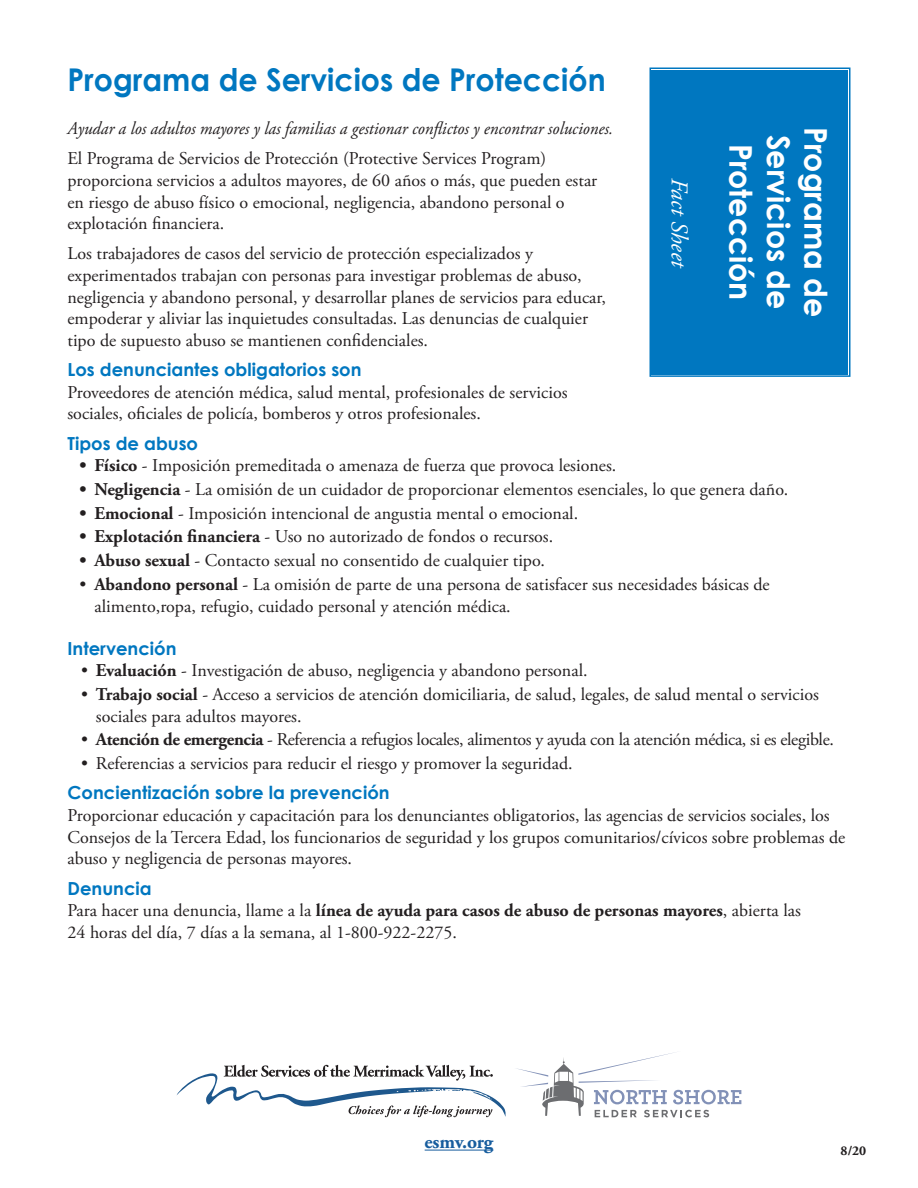
<style>
.page{position:relative;width:918px;height:1188px;background:#fff}
.page>*{position:absolute;margin:0;border:0;box-sizing:border-box;transform-origin:0 0}
.t1{font:700 31.35px "Century Gothic";color:#0077c0;scale:.96 1}
.t2{font:700 31.35px "Century Gothic";color:#fff;scale:.96 1}
.t3{font:italic 24px "Adobe Garamond Pro";color:#fff}
.t4{font:700 19.5px "Adobe Garamond Pro";letter-spacing:-.01em;color:#175d9e}
.t5{font:18px/21.6px "Adobe Garamond Pro";color:#231f20}
.t6{font:18px "Adobe Garamond Pro";letter-spacing:-.02em;color:#231f20}
.t7{font:700 18px "Century Gothic";color:#0077c0}
.t8{font:italic 18px "Adobe Garamond Pro";color:#231f20;scale:.96 1}
.t9{font:700 13.5px "Adobe Garamond Pro";color:#231f20}
.s1{font-weight:700}
</style>
<div class="page">
<div style="left:649px;top:67px;width:202px;height:310px;background:#0077c0"></div>
<div style="left:653px;top:71px;width:194px;height:303px;border:1px solid #0077c0"></div>
<svg style="left:177px;top:1065px;width:329px;height:52px"></svg>
<svg style="left:516px;top:1052px;width:225px;height:65px"></svg>
<hr style="left:425px;top:1150px;width:68px;height:1px;background:#175d9e">
<h1 class="t1" style="left:68px;top:56px;width:562px">Programa de Servicios de Protección</h1>
<p class="t8" style="left:68px;top:118px;width:570px">Ayudar a los adultos mayores y las familias a gestionar conflictos y encontrar soluciones.</p>
<p class="t5" style="left:68px;top:149px;width:531px">El Programa de Servicios de Protección (Protective Services Program) proporciona servicios a adultos mayores, de 60 años o más, que pueden estar en riesgo de abuso físico o emocional, negligencia, abandono personal o explotación financiera.</p>
<p class="t5" style="left:68px;top:244px;width:540px">Los trabajadores de casos del servicio de protección especializados y experimentados trabajan con personas para investigar problemas de abuso, negligencia y abandono personal, y desarrollar planes de servicios para educar, empoderar y aliviar las inquietudes consultadas. Las denuncias de cualquier tipo de supuesto abuso se mantienen confidenciales.</p>
<p class="t7" style="left:68px;top:356px;width:296px">Los denunciantes obligatorios son</p>
<p class="t5" style="left:68px;top:382px;width:502px">Proveedores de atención médica, salud mental, profesionales de servicios sociales, oficiales de policía, bomberos y otros profesionales.</p>
<p class="t7" style="left:68px;top:429px;width:132px">Tipos de abuso</p>
<p class="t5" style="left:80px;top:455px;width:538px"><span class="s1">• Físico</span> - Imposición premeditada o amenaza de fuerza que provoca lesiones.</p>
<p class="t5" style="left:80px;top:479px;width:710px"><span class="s1">• Negligencia</span> - La omisión de un cuidador de proporcionar elementos esenciales, lo que genera daño.</p>
<p class="t5" style="left:80px;top:503px;width:500px"><span class="s1">• Emocional</span> - Imposición intencional de angustia mental o emocional.</p>
<p class="t5" style="left:80px;top:527px;width:475px"><span class="s1">• Explotación financiera</span> - Uso no autorizado de fondos o recursos.</p>
<p class="t5" style="left:80px;top:550px;width:467px"><span class="s1">• Abuso sexual</span> - Contacto sexual no consentido de cualquier tipo.</p>
<p class="t5" style="left:94px;top:574px;width:677px;text-indent:-15px">• <span class="s1">Abandono personal</span> - La omisión de parte de una persona de satisfacer sus necesidades básicas de alimento,ropa, refugio, cuidado personal y atención médica.</p>
<p class="t7" style="left:68px;top:635px;width:111px">Intervención</p>
<p class="t5" style="left:81px;top:661px;width:508px">• <span class="s1">Evaluación</span> - Investigación de abuso, negligencia y abandono personal.</p>
<p class="t5" style="left:96px;top:684px;width:724px;text-indent:-15px">• <span class="s1">Trabajo social</span> - Acceso a servicios de atención domiciliaria, de salud, legales, de salud mental o servicios sociales para adultos mayores.</p>
<p class="t6" style="left:81px;top:729px;width:755px">• <span class="s1">Atención de emergencia</span> - Referencia a refugios locales, alimentos y ayuda con la atención médica, si es elegible.</p>
<p class="t5" style="left:81px;top:753px;width:493px">• Referencias a servicios para reducir el riesgo y promover la seguridad.</p>
<p class="t7" style="left:68px;top:779px;width:324px">Concientización sobre la prevención</p>
<p class="t5" style="left:68px;top:805px;width:779px">Proporcionar educación y capacitación para los denunciantes obligatorios, las agencias de servicios sociales, los<br>Consejos de la Tercera Edad, los funcionarios de seguridad y los grupos comunitarios/cívicos sobre problemas de abuso y negligencia de personas mayores.</p>
<p class="t7" style="left:68px;top:874px;width:86px">Denuncia</p>
<p class="t5" style="left:68px;top:900px;width:735px">Para hacer una denuncia, llame a la <span class="s1">línea de ayuda para casos de abuso de personas mayores</span>, abierta las<br>24 horas del día, 7 días a la semana, al 1-800-922-2275.</p>
<h1 class="t2" style="left:802px;top:135px;width:183px;rotate:90deg">Servicios de</h1>
<h1 class="t2" style="left:840px;top:127px;width:200px;rotate:90deg">Programa de</h1>
<h1 class="t2" style="left:765px;top:144px;width:165px;rotate:90deg">Protección</h1>
<h2 class="t3" style="left:694px;top:178px;width:93px;rotate:90deg">Fact Sheet</h2>
<p class="t4" style="left:425px;top:1131px;width:70px">esmv.org</p>
<p class="t9" style="left:841px;top:1142px;width:27px">8/20</p>
</div>
